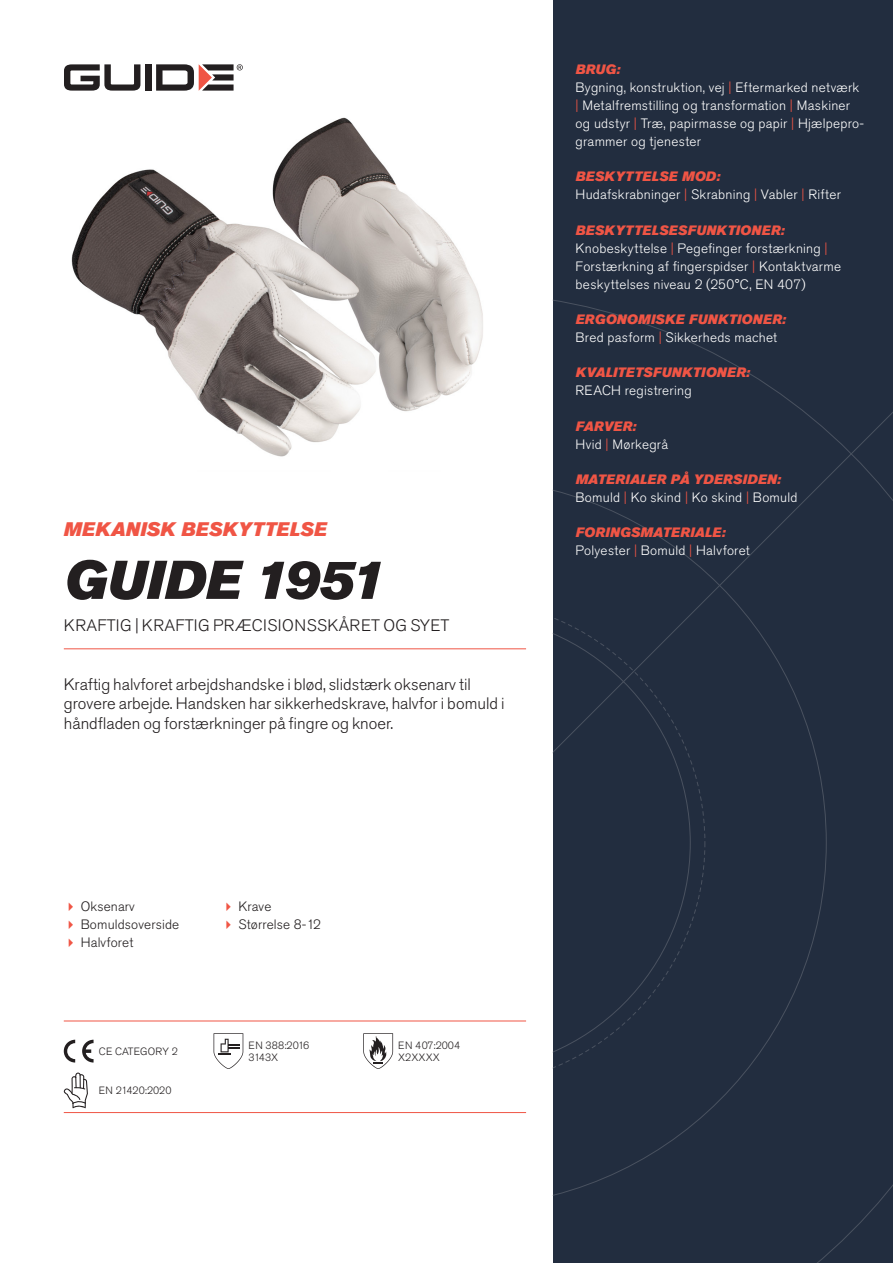
<style>
.page{position:relative;width:893px;height:1263px;background:#fff}
.page>*{position:absolute;margin:0;border:0;box-sizing:border-box;transform-origin:0 0}
.Rubrik{font:italic 54px "Akzidenz Grotesk Pro Super";color:#231f20}
.Överrubrik{font:italic 19.5px "Akzidenz Grotesk Pro Super";letter-spacing:.01em;color:#f05545}
.Ingress{font:300 16.5px/19.8px "Akzidenz Grotesk Pro";color:#231f20}
.Product_-_AltSegment{font:300 16.5px "Akzidenz Grotesk Pro";letter-spacing:.03em;color:#231f20}
.Produkt_-_Brödtext{font:300 13.5px/18px "Akzidenz Grotesk Pro";letter-spacing:.02em;color:#fff}
.Produkt_-_Namn{font:italic 13.5px "Akzidenz Grotesk Pro Super";letter-spacing:.015em;color:#f05545}
.t1{font:300 13.5px "Akzidenz Grotesk Pro";letter-spacing:.01em;color:#231f20}
.t2{font:300 10.5px "Akzidenz Grotesk Pro";color:#231f20}
.s1{color:#f05545}
</style>
<div class="page">
<div style="left:145px;top:64px;width:7px;height:27px;background:#231f20"></div>
<svg style="left:156px;top:64px;width:87px;height:27px"></svg>
<svg style="left:64px;top:64px;width:76px;height:27px"></svg>
<div style="left:553px;top:0;width:340px;height:1263px;background:#222d3f"></div>
<svg style="left:553px;top:300px;width:340px;height:963px"></svg>
<hr style="left:64px;top:1021px;width:462px;height:1px;background:#f05545">
<hr style="left:64px;top:1112px;width:462px;height:1px;background:#f05545">
<svg style="left:64px;top:1040px;width:11px;height:22px"></svg>
<svg style="left:82px;top:1040px;width:12px;height:22px"></svg>
<svg style="left:214px;top:1033px;width:29px;height:36px"></svg>
<svg style="left:363px;top:1033px;width:30px;height:36px"></svg>
<svg style="left:64px;top:1072px;width:24px;height:36px"></svg>
<img style="left:71px;top:117px;width:412px;height:340px">
<hr style="left:64px;top:648px;width:462px;height:1px;background:#f05545">
<p class="Överrubrik" style="left:64px;top:517px;width:265px">MEKANISK BESKYTTELSE</p>
<p class="Rubrik" style="left:64px;top:545px;width:322px">GUIDE 1951</p>
<p class="Product_-_AltSegment" style="left:64px;top:615px;width:387px">KRAFTIG | KRAFTIG PRÆCISIONSSKÅRET OG SYET</p>
<p class="Ingress" style="left:64px;top:674px;width:442px">Kraftig halvforet arbejdshandske i blød, slidstærk oksenarv til grovere arbejde. Handsken har sikkerhedskrave, halvfor i bomuld i håndfladen og forstærkninger på fingre og knoer.</p>
<p class="t1" style="left:81px;top:898px;width:56px">Oksenarv</p>
<p class="t1" style="left:81px;top:916px;width:100px">Bomuldsoverside</p>
<p class="t1" style="left:81px;top:934px;width:54px">Halvforet</p>
<p class="t2" style="left:99px;top:1044px;width:81px">CE CATEGORY 2</p>
<p class="t2" style="left:99px;top:1084px;width:74px">EN 21420:2020</p>
<p class="t1" style="left:238px;top:898px;width:34px">Krave</p>
<p class="t1" style="left:238px;top:916px;width:84px">Størrelse 8-12</p>
<p class="t2" style="left:248px;top:1038px;width:62px">EN 388:2016</p>
<p class="t2" style="left:248px;top:1050px;width:31px">3143X</p>
<p class="t2" style="left:398px;top:1038px;width:63px">EN 407:2004</p>
<p class="t2" style="left:398px;top:1050px;width:43px">X2XXXX</p>
<p class="Produkt_-_Namn" style="left:576px;top:60px;width:46px">BRUG:</p>
<p class="Produkt_-_Brödtext" style="left:576px;top:78px;width:290px">Bygning, konstruktion, vej <span class="s1">|</span> Eftermarked netværk <span class="s1">|</span> Metalfremstilling og transformation <span class="s1">|</span> Maskiner og udstyr <span class="s1">|</span> Træ, papirmasse og papir <span class="s1">|</span> Hjælpepro&shy;grammer og tjenester</p>
<p class="Produkt_-_Namn" style="left:576px;top:168px;width:146px">BESKYTTELSE MOD:</p>
<p class="Produkt_-_Brödtext" style="left:576px;top:186px;width:267px">Hudafskrabninger <span class="s1">|</span> Skrabning <span class="s1">|</span> Vabler <span class="s1">|</span> Rifter</p>
<p class="Produkt_-_Namn" style="left:576px;top:221px;width:210px">BESKYTTELSESFUNKTIONER:</p>
<p class="Produkt_-_Brödtext" style="left:576px;top:239px;width:267px">Knobeskyttelse <span class="s1">|</span> Pegefinger forstærkning <span class="s1">|<br></span>Forstærkning af fingerspidser <span class="s1">|</span> Kontaktvarme beskyttelses niveau 2 (250°C, EN 407)</p>
<p class="Produkt_-_Namn" style="left:576px;top:310px;width:212px">ERGONOMISKE FUNKTIONER:</p>
<p class="Produkt_-_Brödtext" style="left:576px;top:328px;width:203px">Bred pasform <span class="s1">|</span> Sikkerheds machet</p>
<p class="Produkt_-_Namn" style="left:576px;top:364px;width:176px">KVALITETSFUNKTIONER:</p>
<p class="Produkt_-_Brödtext" style="left:576px;top:382px;width:118px">REACH registrering</p>
<p class="Produkt_-_Namn" style="left:576px;top:417px;width:62px">FARVER:</p>
<p class="Produkt_-_Brödtext" style="left:576px;top:435px;width:94px">Hvid <span class="s1">|</span> Mørkegrå</p>
<p class="Produkt_-_Namn" style="left:576px;top:470px;width:207px">MATERIALER PÅ YDERSIDEN:</p>
<p class="Produkt_-_Brödtext" style="left:576px;top:488px;width:223px">Bomuld <span class="s1">|</span> Ko skind <span class="s1">|</span> Ko skind <span class="s1">|</span> Bomuld</p>
<p class="Produkt_-_Namn" style="left:576px;top:524px;width:151px">FORINGSMATERIALE:</p>
<p class="Produkt_-_Brödtext" style="left:576px;top:542px;width:176px">Polyester <span class="s1">|</span> Bomuld <span class="s1">|</span> Halvforet</p>
</div>
